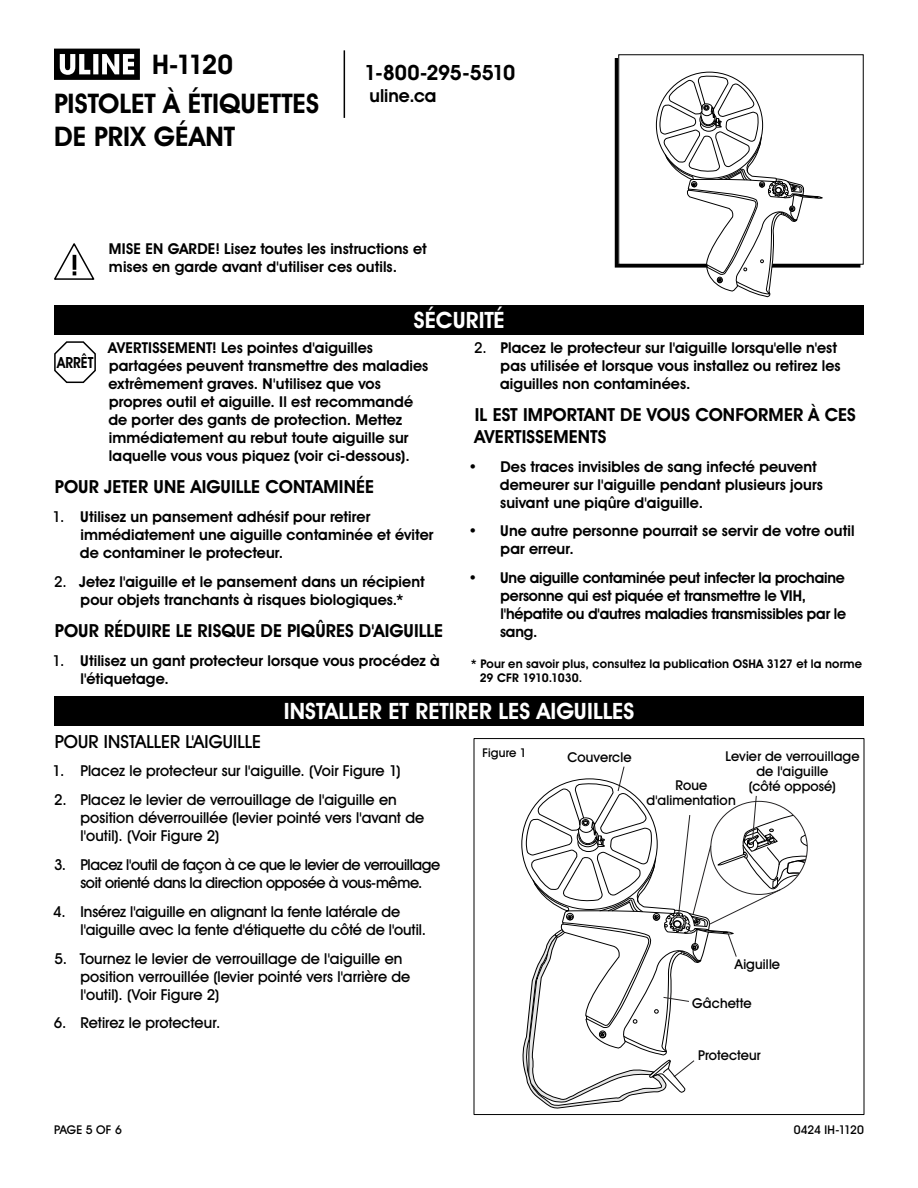
<style>
.page{position:relative;width:918px;height:1188px;background:#fff}
.page>*{position:absolute;margin:0;border:0;box-sizing:border-box;transform-origin:0 0}
.t1{font:700 27px/39.6px "Uline Two Knine";letter-spacing:-.005em;color:#000;text-align:center}
.t2{font:700 22.5px "Uline Two Knine";color:#fff}
.t3{font:700 21px "Uline Two Knine";letter-spacing:-.02em;color:#000}
.t4{font:700 18px/21.6px "Uline Two Knine";letter-spacing:.005em;color:#000}
.t5{font:18px "Uline Two Knine";color:#000}
.t6{font:700 15.3px "Uline Two Knine";color:#000;scale:.89 1}
.t7{font:700 15px/18px "Uline Two Knine";letter-spacing:.005em;color:#000}
.t8{font:15px/18px "Uline Two Knine";color:#000}
.t9{font:700 15px/18px "Uline Two Knine";letter-spacing:-.015em;color:#000}
.t10{font:15px/18px "Uline Two Knine";letter-spacing:-.025em;color:#000;text-align:center}
.t11{font:13.5px/15px "Uline Two Knine";letter-spacing:.01em;color:#000;text-align:center}
.t12{font:700 12px/14.4px "Uline Two Knine";letter-spacing:.015em;color:#000}
.t13{font:12px "Uline Two Knine";color:#000}
.s1{font-weight:400}
</style>
<div class="page">
<hr style="left:344px;top:50px;width:1px;height:68px;background:#000">
<svg style="left:54px;top:49px;width:86px;height:31px"></svg>
<div style="left:618px;top:54px;width:246px;height:211px;border:1px solid #000"></div>
<div style="left:54px;top:696px;width:810px;height:30px;background:#000"></div>
<svg style="left:54px;top:243px;width:40px;height:37px"></svg>
<svg style="left:660px;top:75px;width:163px;height:222px"></svg>
<svg style="left:521px;top:766px;width:286px;height:343px"></svg>
<div style="left:474px;top:738px;width:390px;height:377px;border:1px solid #000"></div>
<svg style="left:54px;top:341px;width:42px;height:42px"></svg>
<div style="left:54px;top:305px;width:810px;height:30px;background:#000"></div>
<h1 class="t1" style="left:54px;top:44px;width:267px">H-1120<br>PISTOLET À ÉTIQUETTES</h1>
<h1 class="t1" style="left:54px;top:116px;width:183px">DE PRIX GÉANT</h1>
<h3 class="t3" style="left:364px;top:60px;width:152px">1-800-295-5510</h3>
<p class="t4" style="left:370px;top:85px;width:68px">uline.ca</p>
<p class="t7" style="left:109px;top:239px;width:319px">MISE EN GARDE! Lisez toutes les instructions et mises en garde avant d'utiliser ces outils.</p>
<h2 class="t2" style="left:414px;top:307px;width:93px">SÉCURITÉ</h2>
<p class="t7" style="left:108px;top:338px;width:322px">AVERTISSEMENT! Les pointes d'aiguilles partagées peuvent transmettre des maladies extrêmement graves. N'utilisez que vos propres outil et aiguille. Il est recommandé de porter des gants de protection. Mettez immédiatement au rebut toute aiguille sur laquelle vous vous piquez (voir ci-dessous).</p>
<p class="t4" style="left:55px;top:476px;width:321px">POUR JETER UNE AIGUILLE CONTAMINÉE</p>
<p class="t7" style="left:80px;top:508px;width:355px;text-indent:-27px"><span class="s1">1.</span> Utilisez un pansement adhésif pour retirer immédiatement une aiguille contaminée et éviter de contaminer le protecteur.</p>
<p class="t7" style="left:54px;top:572px;width:372px;text-align:center"><span class="s1">2.</span> Jetez l'aiguille et le pansement dans un récipient pour objets tranchants à risques biologiques.*</p>
<p class="t4" style="left:55px;top:620px;width:390px">POUR RÉDUIRE LE RISQUE DE PIQÛRES D'AIGUILLE</p>
<p class="t7" style="left:80px;top:652px;width:361px;text-indent:-28px"><span class="s1">1.</span> Utilisez un gant protecteur lorsque vous procédez à l'étiquetage.</p>
<p class="t6" style="left:57px;top:353px;width:42px">ARRÊT</p>
<p class="t7" style="left:500px;top:338px;width:342px;text-indent:-26px"><span class="s1">2.</span> Placez le protecteur sur l'aiguille lorsqu'elle n'est pas utilisée et lorsque vous installez ou retirez les aiguilles non contaminées.</p>
<p class="t4" style="left:474px;top:404px;width:383px">IL EST IMPORTANT DE VOUS CONFORMER À CES<br>AVERTISSEMENTS</p>
<p class="t7" style="left:500px;top:457px;width:324px;text-indent:-32px">• Des traces invisibles de sang infecté peuvent demeurer sur l'aiguille pendant plusieurs jours suivant une piqûre d'aiguille.</p>
<p class="t7" style="left:501px;top:522px;width:355px;text-indent:-32px">• Une autre personne pourrait se servir de votre outil par erreur.</p>
<p class="t9" style="left:500px;top:569px;width:348px;text-indent:-32px">• Une aiguille contaminée peut infecter la prochaine personne qui est piquée et transmettre le VIH, l'hépatite ou d'autres maladies transmissibles par le sang.</p>
<p class="t12" style="left:480px;top:656px;width:384px;text-indent:-9px">* Pour en savoir plus, consultez la publication OSHA 3127 et la norme<br>29 CFR 1910.1030.</p>
<h2 class="t2" style="left:284px;top:697px;width:352px">INSTALLER ET RETIRER LES AIGUILLES</h2>
<p class="t5" style="left:55px;top:730px;width:208px">POUR INSTALLER L'AIGUILLE</p>
<p class="t8" style="left:53px;top:762px;width:350px">1. Placez le protecteur sur l'aiguille. (Voir Figure 1)</p>
<p class="t8" style="left:81px;top:791px;width:345px;text-indent:-26px">2. Placez le levier de verrouillage de l'aiguille en position déverrouillée (levier pointé vers l'avant de l'outil). (Voir Figure 2)</p>
<p class="t10" style="left:54px;top:856px;width:388px">3. Placez l'outil de façon à ce que le levier de verrouillage soit orienté dans la direction opposée à vous-même.</p>
<p class="t8" style="left:81px;top:902px;width:347px;text-indent:-27px">4. Insérez l'aiguille en alignant la fente latérale de l'aiguille avec la fente d'étiquette du côté de l'outil.</p>
<p class="t8" style="left:81px;top:949px;width:331px;text-indent:-26px">5. Tournez le levier de verrouillage de l'aiguille en position verrouillée (levier pointé vers l'arrière de l'outil). (Voir Figure 2)</p>
<p class="t8" style="left:54px;top:1014px;width:168px">6. Retirez le protecteur.</p>
<p class="t13" style="left:483px;top:745px;width:46px">Figure 1</p>
<p class="t11" style="left:567px;top:750px;width:66px">Couvercle</p>
<p class="t11" style="left:726px;top:748px;width:135px">Levier de verrouillage de l'aiguille<br>(côté opposé)</p>
<p class="t11" style="left:646px;top:777px;width:91px">Roue d'alimentation</p>
<p class="t11" style="left:735px;top:957px;width:47px">Aiguille</p>
<p class="t11" style="left:692px;top:995px;width:61px">Gâchette</p>
<p class="t11" style="left:698px;top:1048px;width:64px">Protecteur</p>
<p class="t13" style="left:54px;top:1122px;width:69px">PAGE 5 OF 6</p>
<p class="t13" style="left:794px;top:1122px;width:72px">0424 IH-1120</p>
</div>
